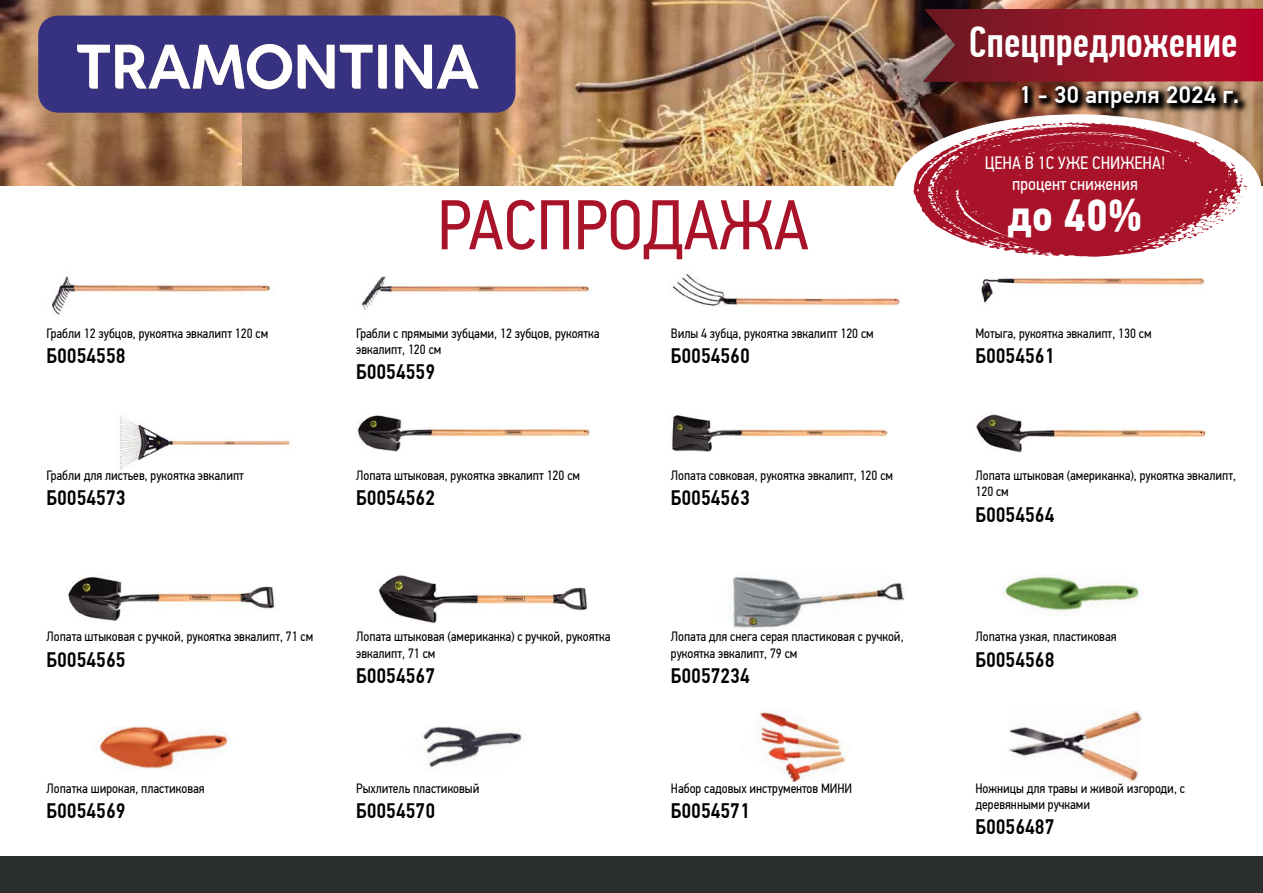
<style>
.page{position:relative;width:1263px;height:893px;background:#fff}
.page>*{position:absolute;margin:0;border:0;box-sizing:border-box;transform-origin:0 0}
.t1{font:70.5px "PF Din Text Cond Pro";color:#a9132a}
.t2{font:700 45px "PF Din Text Cond Pro";color:#fff}
.t3{font:500 43.58px "PF Din Text Comp Pro";color:#fff}
.t4{font:500 24px "PF Din Text Pro";color:#fff}
.t5{font:500 21px "PF Din Text Cond Pro";color:#000}
.t6{font:18px/21.6px "PF Din Text Cond Pro";color:#fff;text-align:center}
.t7{font:13.5px/16.2px "PF Din Text Cond Pro";color:#000}
</style>
<div class="page">
<img style="left:0;top:0;width:242px;height:186px">
<img style="left:242px;top:0;width:218px;height:186px">
<img style="left:460px;top:0;width:803px;height:186px">
<div style="left:38px;top:16px;width:477px;height:97px;background:#373181"></div>
<svg style="left:77px;top:44px;width:402px;height:45px"></svg>
<div style="left:0;top:856px;width:1263px;height:37px;background:#2a2f2e"></div>
<svg style="left:923px;top:9px;width:340px;height:73px;background:#931629"></svg>
<img style="left:52px;top:276px;width:222px;height:39px">
<img style="left:119px;top:415px;width:172px;height:54px">
<img style="left:68px;top:577px;width:207px;height:45px">
<img style="left:95px;top:726px;width:135px;height:43px">
<img style="left:361px;top:276px;width:229px;height:35px">
<img style="left:357px;top:415px;width:233px;height:37px">
<img style="left:378px;top:575px;width:209px;height:48px">
<img style="left:423px;top:726px;width:99px;height:42px">
<img style="left:673px;top:274px;width:227px;height:32px">
<img style="left:672px;top:415px;width:216px;height:36px">
<img style="left:732px;top:576px;width:173px;height:54px">
<img style="left:755px;top:709px;width:95px;height:73px">
<img style="left:981px;top:277px;width:223px;height:26px">
<img style="left:976px;top:414px;width:231px;height:38px">
<img style="left:1004px;top:575px;width:136px;height:39px">
<img style="left:1009px;top:711px;width:133px;height:71px">
<div style="left:894px;top:114px;width:367px;height:151px;background:#fff;border-radius:50%"></div>
<svg style="left:912px;top:122px;width:336px;height:135px;fill:#a9132a"></svg>
<svg style="left:1018px;top:82px;width:230px;height:37px;background:#6a5040"></svg>
<h3 class="t3" style="left:969px;top:17px;width:270px">Спецпредложение</h3>
<h3 class="t4" style="left:1019px;top:81px;width:222px">1 - 30 апреля 2024 г.</h3>
<h1 class="t1" style="left:437px;top:183px;width:373px">РАСПРОДАЖА</h1>
<h3 class="t6" style="left:985px;top:152px;width:182px">ЦЕНА В 1С УЖЕ СНИЖЕНА! процент снижения</h3>
<h2 class="t2" style="left:1007px;top:188px;width:137px">до 40%</h2>
<p class="t7" style="left:47px;top:325px;width:223px">Грабли 12 зубцов, рукоятка эвкалипт 120 см</p>
<h3 class="t5" style="left:47px;top:343px;width:81px">Б0054558</h3>
<p class="t7" style="left:356px;top:325px;width:245px">Грабли с прямыми зубцами, 12 зубцов, рукоятка эвкалипт, 120 см</p>
<h3 class="t5" style="left:356px;top:359px;width:81px">Б0054559</h3>
<p class="t7" style="left:671px;top:325px;width:204px">Вилы 4 зубца, рукоятка эвкалипт 120 см</p>
<h3 class="t5" style="left:671px;top:343px;width:81px">Б0054560</h3>
<p class="t7" style="left:975px;top:325px;width:178px">Мотыга, рукоятка эвкалипт, 130 см</p>
<h3 class="t5" style="left:975px;top:343px;width:81px">Б0054561</h3>
<p class="t7" style="left:47px;top:467px;width:199px">Грабли для листьев, рукоятка эвкалипт</p>
<h3 class="t5" style="left:47px;top:486px;width:81px">Б0054573</h3>
<p class="t7" style="left:356px;top:467px;width:225px">Лопата штыковая, рукоятка эвкалипт 120 см</p>
<h3 class="t5" style="left:356px;top:486px;width:81px">Б0054562</h3>
<p class="t7" style="left:671px;top:467px;width:224px">Лопата совковая, рукоятка эвкалипт, 120 см</p>
<h3 class="t5" style="left:671px;top:486px;width:81px">Б0054563</h3>
<p class="t7" style="left:975px;top:467px;width:262px">Лопата штыковая (американка), рукоятка эвкалипт,<br>120 см</p>
<h3 class="t5" style="left:975px;top:502px;width:81px">Б0054564</h3>
<p class="t7" style="left:47px;top:629px;width:268px">Лопата штыковая с ручкой, рукоятка эвкалипт, 71 см</p>
<h3 class="t5" style="left:47px;top:647px;width:81px">Б0054565</h3>
<p class="t7" style="left:356px;top:629px;width:256px">Лопата штыковая (американка) с ручкой, рукоятка эвкалипт, 71 см</p>
<h3 class="t5" style="left:356px;top:663px;width:81px">Б0054567</h3>
<p class="t7" style="left:671px;top:629px;width:234px">Лопата для снега серая пластиковая с ручкой, рукоятка эвкалипт, 79 см</p>
<h3 class="t5" style="left:671px;top:663px;width:81px">Б0057234</h3>
<p class="t7" style="left:975px;top:629px;width:143px">Лопатка узкая, пластиковая</p>
<h3 class="t5" style="left:975px;top:647px;width:81px">Б0054568</h3>
<p class="t7" style="left:47px;top:780px;width:160px">Лопатка широкая, пластиковая</p>
<h3 class="t5" style="left:47px;top:798px;width:81px">Б0054569</h3>
<p class="t7" style="left:356px;top:780px;width:125px">Рыхлитель пластиковый</p>
<h3 class="t5" style="left:356px;top:798px;width:81px">Б0054570</h3>
<p class="t7" style="left:671px;top:780px;width:183px">Набор садовых инструментов МИНИ</p>
<h3 class="t5" style="left:671px;top:798px;width:81px">Б0054571</h3>
<p class="t7" style="left:975px;top:780px;width:211px">Ножницы для травы и живой изгороди, с деревянными ручками</p>
<h3 class="t5" style="left:975px;top:815px;width:81px">Б0056487</h3>
</div>
